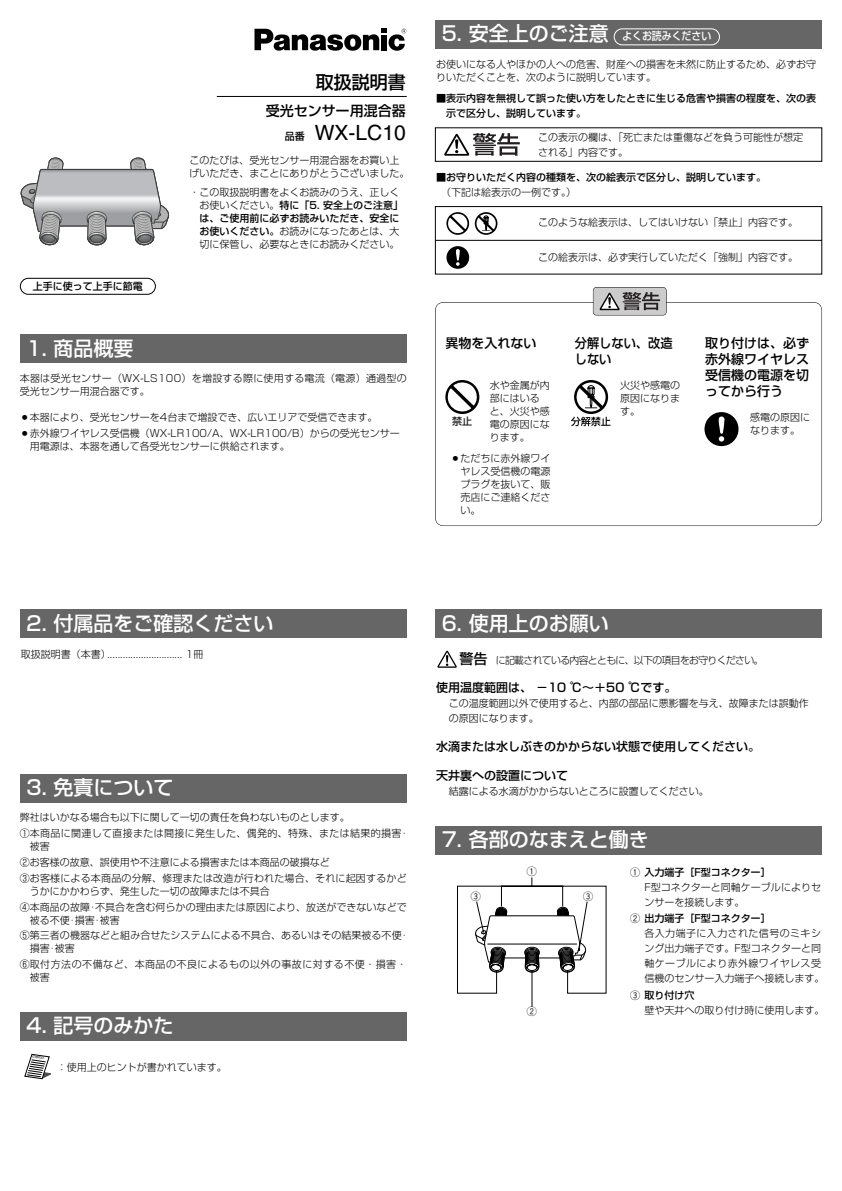
<style>
.page{position:relative;width:842px;height:1191px;background:#fff}
.page>*{position:absolute;margin:0;border:0;box-sizing:border-box;transform-origin:0 0}
.t1{font:21px "Helvetica";color:#000}
.t2{font:500 20px "Shin Go";color:#fff}
.t3{font:500 18px "Shin Go";color:#000}
.t4{font:500 14px "Shin Go";color:#000}
.t5{font:500 13px/16px "Shin Go";color:#000;text-align:justify}
.t6{font:500 13px/16px "Shin Go";color:#000;scale:.94 1}
.t7{font:500 12px "Shin Go";color:#000}
.t8{font:300 10px/13px "Shin Go";color:#000}
.t9{font:500 10px/15px "Shin Go";color:#000}
.t10{font:300 10px/15px "Shin Go";letter-spacing:.04em;color:#000}
.t11{font:300 10px/15.8px "Shin Go";letter-spacing:.02em;color:#000}
.t12{font:300 10px/13px "Shin Go";letter-spacing:.025em;color:#000}
.t13{font:300 10px/15.8px "Shin Go";letter-spacing:.05em;color:#000}
.t14{font:300 10px "Shin Go";letter-spacing:-.06em;color:#000}
.t15{font:10px "Gth Hround";color:#000}
.t16{font:500 10px "Shin Go";color:#231f20}
.s1{font-family:"Shin Go";font-weight:500;font-size:10px}
.s2{font-weight:500}
.s3{font-size:11px}
.s4{font-weight:500;font-size:14px}
.s5{font-family:"Gth Hround";font-weight:400}
</style>
<div class="page">
<div style="left:435px;top:128px;width:387px;height:34px;border:1px solid #000"></div>
<div style="left:435px;top:302px;width:387px;height:224px;border:1px solid #000;border-radius:8px"></div>
<div style="left:20px;top:609px;width:387px;height:29px;background:#666"></div>
<hr style="left:217px;top:96px;width:190px;height:1px;background:#000">
<svg style="left:255px;top:29px;width:151px;height:22px"></svg>
<div style="left:20px;top:334px;width:387px;height:29px;background:#666"></div>
<div style="left:20px;top:774px;width:387px;height:28px;background:#666"></div>
<div style="left:20px;top:1012px;width:387px;height:28px;background:#666"></div>
<svg style="left:24px;top:1053px;width:27px;height:27px"></svg>
<div style="left:435px;top:826px;width:387px;height:28px;background:#666"></div>
<div style="left:435px;top:609px;width:387px;height:29px;background:#666"></div>
<svg style="left:437px;top:651px;width:20px;height:17px"></svg>
<svg style="left:20px;top:157px;width:149px;height:89px"></svg>
<hr style="left:532px;top:971px;width:1px;height:36px;background:#000">
<svg style="left:457px;top:877px;width:149px;height:116px"></svg>
<div style="left:435px;top:20px;width:387px;height:28px;background:#666"></div>
<svg style="left:614px;top:28px;width:106px;height:17px"></svg>
<div style="left:593px;top:288px;width:73px;height:27px;background:#ccc;border-radius:3px"></div>
<svg style="left:599px;top:292px;width:61px;height:18px"></svg>
<div style="left:593px;top:287px;width:74px;height:28px;border:1px solid #000;border-radius:3px"></div>
<div style="left:435px;top:206px;width:387px;height:68px;border:1px solid #000"></div>
<svg style="left:446px;top:212px;width:23px;height:23px"></svg>
<svg style="left:448px;top:213px;width:20px;height:21px"></svg>
<div style="left:446px;top:246px;width:23px;height:23px;background:#000;border-radius:50%"></div>
<svg style="left:456px;top:249px;width:4px;height:17px"></svg>
<svg style="left:475px;top:212px;width:22px;height:23px"></svg>
<hr style="left:435px;top:240px;width:387px;height:1px;background:#000">
<svg style="left:444px;top:133px;width:76px;height:23px"></svg>
<svg style="left:445px;top:380px;width:34px;height:34px"></svg>
<svg style="left:447px;top:382px;width:31px;height:30px"></svg>
<svg style="left:571px;top:380px;width:40px;height:46px"></svg>
<div style="left:705px;top:412px;width:34px;height:34px;background:#000;border-radius:50%"></div>
<svg style="left:718px;top:416px;width:7px;height:26px"></svg>
<svg style="left:20px;top:278px;width:136px;height:17px"></svg>
<h3 class="t3" style="left:316px;top:75px;width:91px">取扱説明書</h3>
<h1 class="t1" style="left:285px;top:125px;width:123px"><span class="s1">品番　</span>WX-LC10</h1>
<h3 class="t4" style="left:266px;top:106px;width:141px">受光センサー用混合器</h3>
<p class="t9" style="left:33px;top:280px;width:111px">上手に使って上手に節電</p>
<h2 class="t2" style="left:27px;top:341px;width:109px">1. 商品概要</h2>
<p class="t8" style="left:190px;top:155px;width:221px">このたびは、受光センサー用混合器をお買い上げいただき、まことにありがとうございました。</p>
<p class="t8" style="left:200px;top:187px;width:205px;text-indent:-10px">・この取扱説明書をよくお読みのうえ、正しくお使いください。<span class="s2">特に「5. 安全上のご注意」は、ご使用前に必ずお読みいただき、安全にお使いください。</span>お読みになったあとは、大切に保管し、必要なときにお読みください。</p>
<p class="t12" style="left:20px;top:373px;width:388px">本器は受光センサー（WX-LS100）を増設する際に使用する電流（電源）通過型の受光センサー用混合器です。</p>
<p class="t8" style="left:20px;top:412px;width:359px">○本器により、受光センサーを4台まで増設でき、広いエリアで受信できます。</p>
<p class="t8" style="left:30px;top:428px;width:371px;text-indent:-10px">○赤外線ワイヤレス受信機（WX-LR100/A、WX-LR100/B）からの受光センサー用電源は、本器を通して各受光センサーに供給されます。</p>
<h2 class="t2" style="left:442px;top:26px;width:271px">5. 安全上のご注意 <span class="s3">よくお読みください</span></h2>
<p class="t8" style="left:436px;top:59px;width:381px">お使いになる人やほかの人への危害、財産への損害を未然に防止するため、必ずお守りいただくことを、次のように説明しています。</p>
<p class="t9" style="left:446px;top:92px;width:371px;text-indent:-10px">■表示内容を無視して誤った使い方をしたときに生じる危害や損害の程度を、次の表示で区分し、説明しています。</p>
<p class="t8" style="left:538px;top:131px;width:266px;line-height:15px">この表示の欄は、「死亡または重傷などを負う可能性が想定される」内容です。</p>
<p class="t9" style="left:436px;top:170px;width:331px">■お守りいただく内容の種類を、次の絵表示で区分し、説明しています。</p>
<p class="t8" style="left:441px;top:187px;width:136px">（下記は絵表示の一例です。）</p>
<p class="t8" style="left:538px;top:218px;width:261px">このような絵表示は、してはいけない「禁止」内容です。</p>
<p class="t8" style="left:538px;top:252px;width:261px">この絵表示は、必ず実行していただく「強制」内容です。</p>
<h3 class="t5" style="left:445px;top:336px;width:93px">異物を入れない</h3>
<p class="t8" style="left:490px;top:380px;width:61px">水や金属が内部にはいると、火災や感電の原因になります。</p>
<p class="t8" style="left:460px;top:453px;width:91px;text-align:justify;text-indent:-10px">○ただちに赤外線ワイヤレス受信機の電源プラグを抜いて、販売店にご連絡ください。</p>
<p class="t16" style="left:452px;top:418px;width:21px">禁止</p>
<h3 class="t6" style="left:575px;top:336px;width:106px">分解しない、改造しない</h3>
<p class="t8" style="left:620px;top:380px;width:61px;text-align:justify">火災や感電の原因になります。</p>
<h3 class="t5" style="left:705px;top:336px;width:105px">取り付けは、必ず赤外線ワイヤレス受信機の電源を切ってから行う</h3>
<p class="t8" style="left:750px;top:412px;width:61px">感電の原因になります。</p>
<h2 class="t2" style="left:27px;top:616px;width:249px">2. 付属品をご確認ください</h2>
<p class="t8" style="left:21px;top:649px;width:184px">取扱説明書（本書）............................. 1冊</p>
<h2 class="t2" style="left:27px;top:780px;width:149px">3. 免責について</h2>
<p class="t8" style="left:20px;top:811px;width:388px;line-height:15.8px">弊社はいかなる場合も以下に関して一切の責任を負わないものとします。<br>①本商品に関連して直接または間接に発生した、偶発的、特殊、または結果的損害･</p>
<p class="t11" style="left:20px;top:840px;width:388px;text-indent:10px">被害<br>②お客様の故意、誤使用や不注意による損害または本商品の破損など<br>③お客様による本商品の分解、修理または改造が行われた場合、それに起因するかど</p>
<p class="t8" style="left:20px;top:885px;width:388px;line-height:15.8px;text-indent:10px">うかにかかわらず、発生した一切の故障または不具合<br>④本商品の故障･不具合を含む何らかの理由または原因により、放送ができないなどで</p>
<p class="t8" style="left:20px;top:913px;width:388px;line-height:15.8px;text-indent:10px">被る不便･損害･被害<br>⑤第三者の機器などと組み合せたシステムによる不具合、あるいはその結果被る不便･</p>
<p class="t13" style="left:20px;top:942px;width:388px;text-indent:10px">損害･被害<br>⑥取付方法の不備など、本商品の不良によるもの以外の事故に対する不便・損害・</p>
<p class="t8" style="left:30px;top:972px;width:21px">被害</p>
<h2 class="t2" style="left:27px;top:1018px;width:149px">4. 記号のみかた</h2>
<p class="t8" style="left:57px;top:1062px;width:171px">：使用上のヒントが書かれています。</p>
<h2 class="t2" style="left:442px;top:616px;width:168px">6. 使用上のお願い</h2>
<p class="t14" style="left:459px;top:657px;width:306px"><span class="s4">警告</span> に記載されている内容とともに、以下の項目をお守りください。</p>
<p class="t7" style="left:436px;top:683px;width:242px">使用温度範囲は、－10 ℃～＋50 ℃です。</p>
<p class="t8" style="left:449px;top:698px;width:362px;line-height:15px">この温度範囲以外で使用すると、内部の部品に悪影響を与え、故障または誤動作の原因になります。</p>
<p class="t7" style="left:436px;top:742px;width:325px">水滴または水しぶきのかからない状態で使用してください。</p>
<p class="t7" style="left:436px;top:771px;width:133px">天井裏への設置について</p>
<p class="t8" style="left:449px;top:787px;width:261px">結露による水滴がかからないところに設置してください。</p>
<h2 class="t2" style="left:442px;top:832px;width:208px">7. 各部のなまえと働き</h2>
<p class="t8" style="left:644px;top:866px;width:178px;line-height:15px;text-indent:-14px"><span class="s5">Q</span> <span class="s2">入力端子［F型コネクター］<br></span>F型コネクターと同軸ケーブルによりセンサーを接続します。</p>
<p class="t10" style="left:644px;top:912px;width:181px;text-indent:-14px"><span class="s5">W</span> <span class="s2">出力端子［F型コネクター］<br></span>各入力端子に入力された信号のミキシング出力端子です。F型コネクターと同軸ケーブルにより赤外線ワイヤレス受信機のセンサー入力端子へ接続します。</p>
<p class="t8" style="left:644px;top:989px;width:181px;line-height:15px;text-indent:-14px"><span class="s5">E</span> <span class="s2">取り付け穴<br></span>壁や天井への取り付け時に使用します。</p>
<p class="t15" style="left:527px;top:867px;width:11px">Q</p>
<p class="t15" style="left:471px;top:892px;width:11px">E</p>
<p class="t15" style="left:583px;top:892px;width:11px">E</p>
<p class="t15" style="left:527px;top:1007px;width:11px">W</p>
</div>
